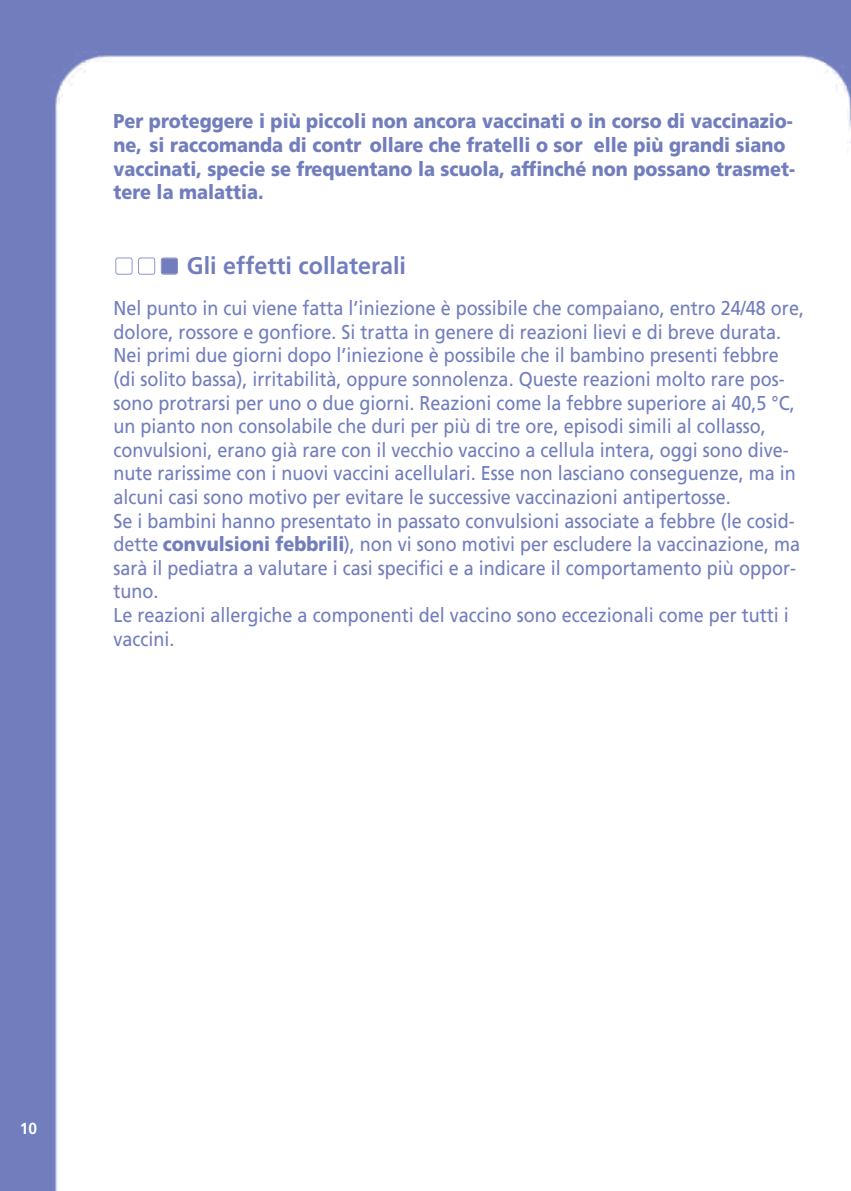
<style>
.page{position:relative;width:851px;height:1191px;background:#fff}
.page>*{position:absolute;margin:0;border:0;box-sizing:border-box;transform-origin:0 0}
.t1{font:700 24px "Frutiger";color:#717dbd}
.t2{font:20px/23.6px "Frutiger";color:#717dbd;scale:.9 1}
.t3{font:900 20px/23.6px "Frutiger";color:#717dbd;scale:.9 1}
.t4{font:700 16px "Frutiger";color:#fff}
.s1{font-weight:900}
</style>
<div class="page">
<img style="left:0;top:0;width:850px;height:1191px">
<div style="left:115px;top:257px;width:17px;height:17px;border:2px solid #717dbd;border-radius:2px"></div>
<div style="left:138px;top:257px;width:17px;height:17px;border:2px solid #717dbd;border-radius:2px"></div>
<div style="left:162px;top:258px;width:15px;height:16px;background:#717dbd;border-radius:2px"></div>
<div style="left:161px;top:257px;width:17px;height:17px;border:2px solid #717dbd;border-radius:2px"></div>
<p class="t3" style="left:113px;top:110px;width:758px">Per proteggere i più piccoli non ancora vaccinati o in corso di vaccinazio&shy;ne, si raccomanda di contr ollare che fratelli o sor elle più grandi siano vaccinati, specie se frequentano la scuola, affinché non possano trasmet&shy;tere la malattia.</p>
<p class="t1" style="left:187px;top:252px;width:220px">Gli effetti collaterali</p>
<p class="t2" style="left:113px;top:296px;width:768px">Nel punto in cui viene fatta l’iniezione è possibile che compaiano, entro 24/48 ore, dolore, rossore e gonfiore. Si tratta in genere di reazioni lievi e di breve durata.<br>Nei primi due giorni dopo l’iniezione è possibile che il bambino presenti febbre (di solito bassa), irritabilità, oppure sonnolenza. Queste reazioni molto rare pos&shy;sono protrarsi per uno o due giorni. Reazioni come la febbre superiore ai 40,5 °C, un pianto non consolabile che duri per più di tre ore, episodi simili al collasso, convulsioni, erano già rare con il vecchio vaccino a cellula intera, oggi sono dive&shy;nute rarissime con i nuovi vaccini acellulari. Esse non lasciano conseguenze, ma in alcuni casi sono motivo per evitare le successive vaccinazioni antipertosse.<br>Se i bambini hanno presentato in passato convulsioni associate a febbre (le cosid&shy;dette <span class="s1">convulsioni febbrili</span>), non vi sono motivi per escludere la vaccinazione, ma sarà il pediatra a valutare i casi specifici e a indicare il comportamento più oppor&shy;tuno.<br>Le reazioni allergiche a componenti del vaccino sono eccezionali come per tutti i vaccini.</p>
<p class="t4" style="left:20px;top:1119px;width:19px">10</p>
</div>
